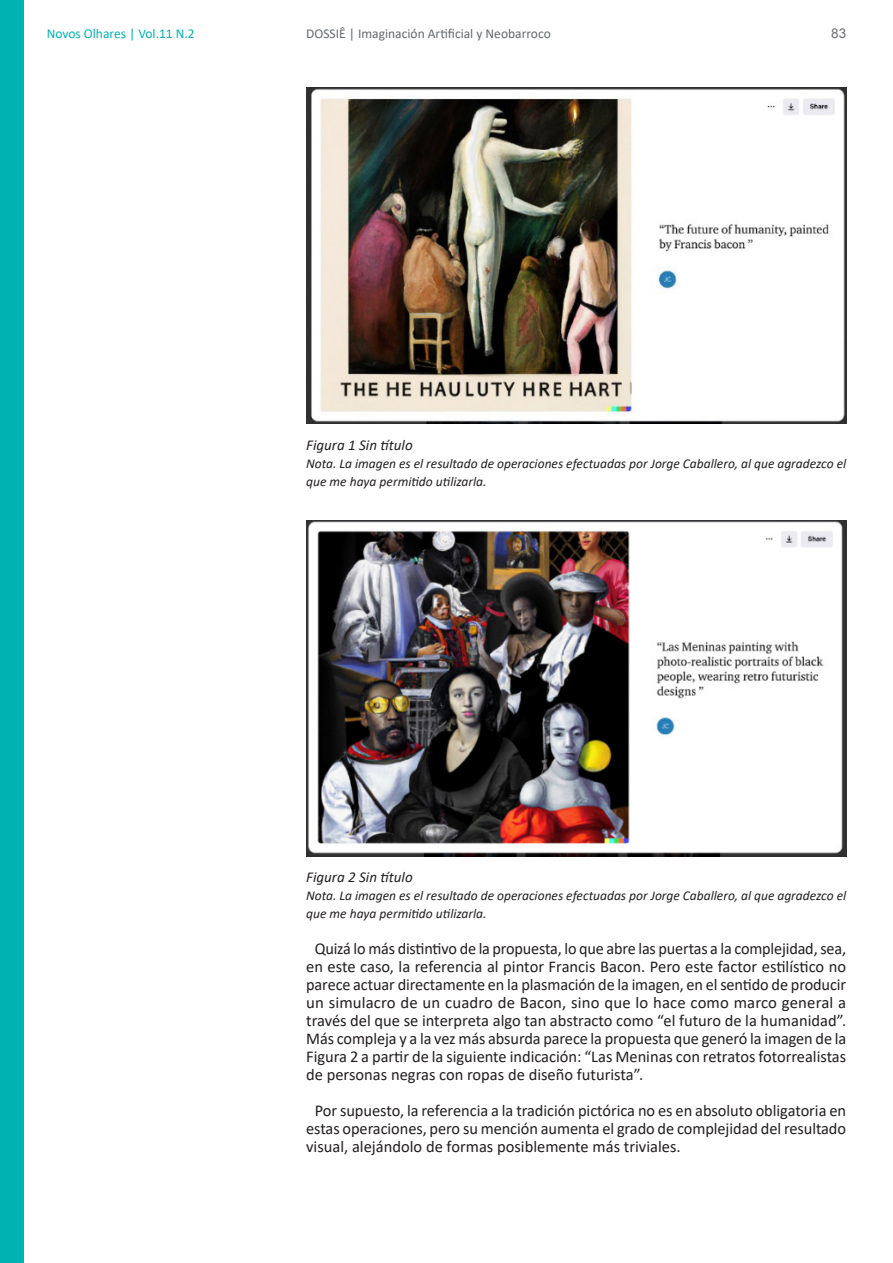
<style>
.page{position:relative;width:893px;height:1263px;background:#fff}
.page>*{position:absolute;margin:0;border:0;box-sizing:border-box;transform-origin:0 0}
.TEXTO{font:16.5px/18px "Calibri";color:#231f20;text-align:justify}
.IMAGEM_Legenda{font:italic 15px "Calibri";color:#231f20}
.IMAGEM_Fonte{font:italic 13.5px/18px "Calibri";color:#231f20}
.t1{font:13.5px "Calibri";color:#64696c}
.t2{font:13.5px "Calibri";color:#00b3b3}
.t3{font:13.5px "Arial";color:#6c6d70}
</style>
<div class="page">
<div style="left:0;top:0;width:24px;height:1263px;background:#00b3b3"></div>
<img style="left:306px;top:88px;width:540px;height:335px">
<img style="left:306px;top:521px;width:540px;height:336px">
<p class="t2" style="left:47px;top:24px;width:150px">Novos Olhares | Vol.11 N.2</p>
<p class="t1" style="left:306px;top:24px;width:246px">DOSSIÊ | Imaginación Artificial y Neobarroco</p>
<p class="t3" style="left:831px;top:24px;width:17px">83</p>
<p class="IMAGEM_Legenda" style="left:306px;top:435px;width:108px">Figura 1 Sin título</p>
<p class="IMAGEM_Fonte" style="left:306px;top:454px;width:541px">Nota. La imagen es el resultado de operaciones efectuadas por Jorge Caballero, al que agradezco el que me haya permitido utilizarla.</p>
<p class="IMAGEM_Legenda" style="left:306px;top:867px;width:108px">Figura 2 Sin título</p>
<p class="IMAGEM_Fonte" style="left:306px;top:886px;width:541px">Nota. La imagen es el resultado de operaciones efectuadas por Jorge Caballero, al que agradezco el que me haya permitido utilizarla.</p>
<p class="TEXTO" style="left:306px;top:939px;width:542px;text-indent:9px">Quizá lo más distintivo de la propuesta, lo que abre las puertas a la complejidad, sea, en este caso, la referencia al pintor Francis Bacon. Pero este factor estilístico no parece actuar directamente en la plasmación de la imagen, en el sentido de producir un simulacro de un cuadro de Bacon, sino que lo hace como marco general a través del que se interpreta algo tan abstracto como “el futuro de la humanidad”.<br>Más compleja y a la vez más absurda parece la propuesta que generó la imagen de la Figura 2 a partir de la siguiente indicación: “Las Meninas con retratos fotorrealistas de personas negras con ropas de diseño futurista”.</p>
<p class="TEXTO" style="left:306px;top:1101px;width:541px;text-indent:9px">Por supuesto, la referencia a la tradición pictórica no es en absoluto obligatoria en estas operaciones, pero su mención aumenta el grado de complejidad del resultado visual, alejándolo de formas posiblemente más triviales.</p>
</div>
